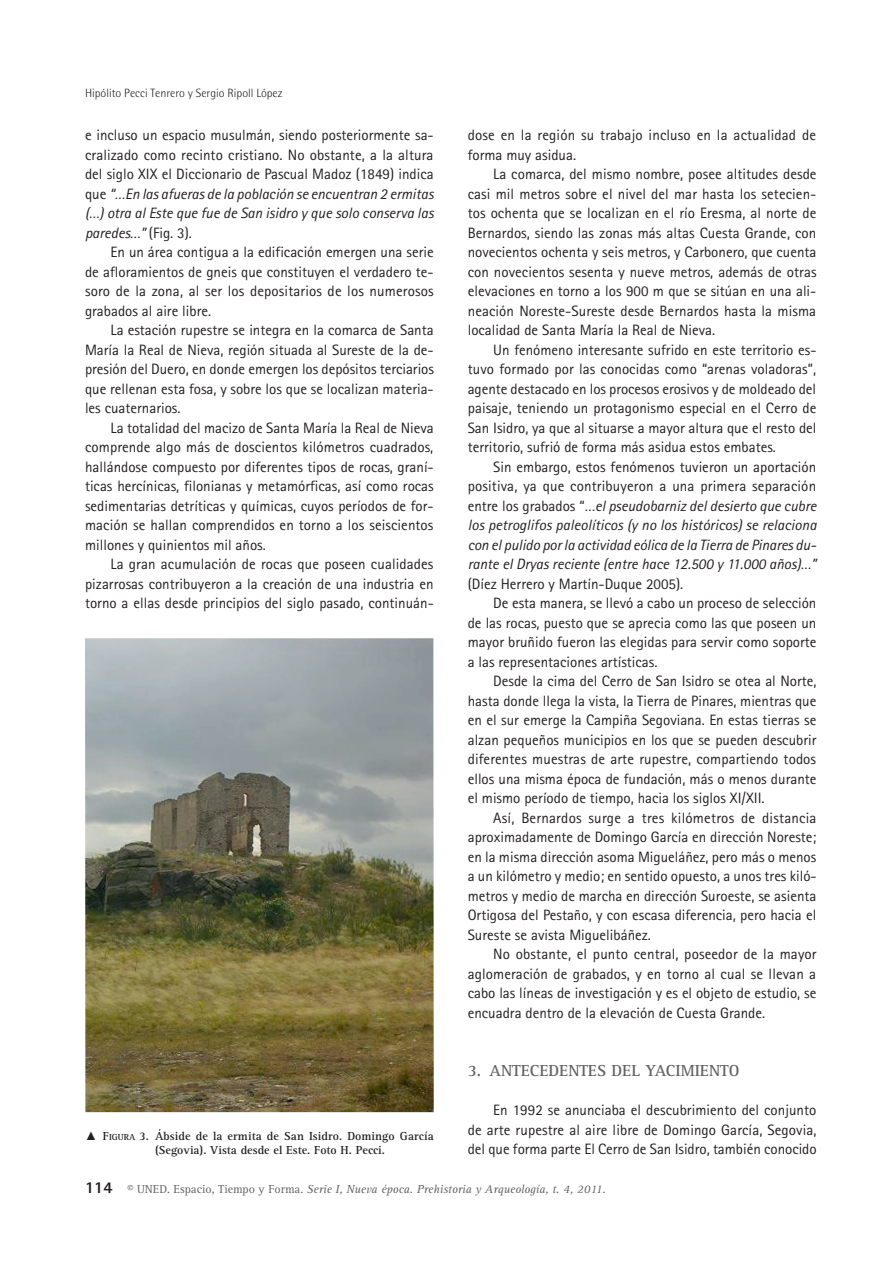
<style>
.page{position:relative;width:893px;height:1263px;background:#fff}
.page>*{position:absolute;margin:0;border:0;box-sizing:border-box;transform-origin:0 0}
.t1{font:700 16.5px "Rotis Serif Std";color:#636366}
.t2{font:15px/19.5px "Rotis Sans Serif Std";color:#231f20;text-align:justify}
.t3{font:italic 15px/19.5px "Rotis Sans Serif Std";color:#231f20;text-align:justify}
.t4{font:700 12px/14.2px "Rotis Serif Std";letter-spacing:.005em;color:#231f20}
.t5{font:italic 12px "Rotis Serif Std";color:#636366}
.t6{font:300 12px "Rotis Semi Sans Std";color:#231f20}
.s1{font-style:italic}
.s2{font-family:"Times New Roman";font-weight:400}
.s3{font-style:inherit}
.s4{font-size:9px}
.s5{font-style:normal}
.s6{font-family:"Rotis Sans Serif Std";font-weight:800;font-style:normal;font-size:16.5px;color:#231f20}
</style>
<div class="page">
<img style="left:85px;top:638px;width:349px;height:474px">
<p class="t6" style="left:85px;top:86px;width:199px">Hipólito Pecci Tenrero y Sergio Ripoll López</p>
<p class="t2" style="left:85px;top:125px;width:350px">e incluso un espacio musulmán, siendo posteriormente sa&shy;cralizado como recinto cristiano. No obstante, a la altura del siglo XIX el Diccionario de Pascual Madoz (1849) indica que <span class="s1">“…En las afueras de la población se encuentran 2 ermitas (…) otra al Este que fue de San isidro y que solo conserva las paredes…”</span> (Fig. 3).</p>
<p class="t2" style="left:85px;top:242px;width:350px;text-indent:26px">En un área contigua a la edificación emergen una serie de afloramientos de gneis que constituyen el verdadero te&shy;soro de la zona, al ser los depositarios de los numerosos grabados al aire libre.</p>
<p class="t2" style="left:85px;top:320px;width:350px;text-indent:26px">La estación rupestre se integra en la comarca de Santa María la Real de Nieva, región situada al Sureste de la de&shy;presión del Duero, en donde emergen los depósitos terciarios que rellenan esta fosa, y sobre los que se localizan materia&shy;les cuaternarios.</p>
<p class="t2" style="left:85px;top:418px;width:350px;text-indent:26px">La totalidad del macizo de Santa María la Real de Nieva comprende algo más de doscientos kilómetros cuadrados, hallándose compuesto por diferentes tipos de rocas, graní&shy;ticas hercínicas, filonianas y metamórficas, así como rocas sedimentarias detríticas y químicas, cuyos períodos de for&shy;mación se hallan comprendidos en torno a los seiscientos millones y quinientos mil años.</p>
<p class="t2" style="left:85px;top:554px;width:350px;text-indent:26px">La gran acumulación de rocas que poseen cualidades pizarrosas contribuyeron a la creación de una industria en torno a ellas desde principios del siglo pasado, continuán-</p>
<p class="t4" style="left:155px;top:1129px;width:280px;text-indent:-70px"><span class="s2">▲</span> <span class="s3">F</span><span class="s4">IGURA</span> <span class="s3">3.</span> Ábside de la ermita de San Isidro. Domingo García (Segovia). Vista desde el Este. Foto H. Pecci.</p>
<p class="t2" style="left:468px;top:125px;width:350px">dose en la región su trabajo incluso en la actualidad de forma muy asidua.</p>
<p class="t2" style="left:468px;top:164px;width:350px;text-indent:26px">La comarca, del mismo nombre, posee altitudes desde casi mil metros sobre el nivel del mar hasta los setecien&shy;tos ochenta que se localizan en el río Eresma, al norte de Bernardos, siendo las zonas más altas Cuesta Grande, con novecientos ochenta y seis metros, y Carbonero, que cuenta con novecientos sesenta y nueve metros, además de otras elevaciones en torno a los 900 m que se sitúan en una ali&shy;neación Noreste-Sureste desde Bernardos hasta la misma localidad de Santa María la Real de Nieva.</p>
<p class="t2" style="left:468px;top:340px;width:350px;text-indent:26px">Un fenómeno interesante sufrido en este territorio es&shy;tuvo formado por las conocidas como “arenas voladoras”, agente destacado en los procesos erosivos y de moldeado del paisaje, teniendo un protagonismo especial en el Cerro de San Isidro, ya que al situarse a mayor altura que el resto del territorio, sufrió de forma más asidua estos embates.</p>
<p class="t3" style="left:468px;top:457px;width:350px;text-indent:26px"><span class="s5">Sin embargo, estos fenómenos tuvieron un aportación positiva, ya que contribuyeron a una primera separación entre los grabados “</span>…el pseudobarniz del desierto que cubre los petroglifos paleolíticos (y no los históricos) se relaciona con el pulido por la actividad eólica de la Tierra de Pinares du&shy;rante el Dryas reciente (entre hace 12.500 y 11.000 años)…”</p>
<p class="t2" style="left:468px;top:574px;width:217px">(Díez Herrero y Martín-Duque 2005).</p>
<p class="t2" style="left:493px;top:593px;width:325px">De esta manera, se llevó a cabo un proceso de selección</p>
<p class="t2" style="left:468px;top:613px;width:350px">de las rocas, puesto que se aprecia como las que poseen un</p>
<p class="t2" style="left:468px;top:632px;width:350px">mayor bruñido fueron las elegidas para servir como soporte</p>
<p class="t2" style="left:468px;top:652px;width:191px">a las representaciones artísticas.</p>
<p class="t2" style="left:493px;top:671px;width:325px">Desde la cima del Cerro de San Isidro se otea al Norte,</p>
<p class="t2" style="left:468px;top:691px;width:350px">hasta donde llega la vista, la Tierra de Pinares, mientras que</p>
<p class="t2" style="left:468px;top:710px;width:350px">en el sur emerge la Campiña Segoviana. En estas tierras se</p>
<p class="t2" style="left:468px;top:730px;width:350px">alzan pequeños municipios en los que se pueden descubrir</p>
<p class="t2" style="left:468px;top:749px;width:350px">diferentes muestras de arte rupestre, compartiendo todos</p>
<p class="t2" style="left:468px;top:769px;width:350px">ellos una misma época de fundación, más o menos durante</p>
<p class="t2" style="left:468px;top:788px;width:298px">el mismo período de tiempo, hacia los siglos XI/XII.</p>
<p class="t2" style="left:493px;top:808px;width:325px">Así, Bernardos surge a tres kilómetros de distancia</p>
<p class="t2" style="left:468px;top:827px;width:350px">aproximadamente de Domingo García en dirección Noreste;</p>
<p class="t2" style="left:468px;top:847px;width:350px">en la misma dirección asoma Migueláñez, pero más o menos</p>
<p class="t2" style="left:468px;top:866px;width:350px">a un kilómetro y medio; en sentido opuesto, a unos tres kiló-</p>
<p class="t2" style="left:468px;top:886px;width:350px">metros y medio de marcha en dirección Suroeste, se asienta</p>
<p class="t2" style="left:468px;top:905px;width:350px">Ortigosa del Pestaño, y con escasa diferencia, pero hacia el</p>
<p class="t2" style="left:468px;top:925px;width:185px">Sureste se avista Miguelibáñez.</p>
<p class="t2" style="left:493px;top:944px;width:325px">No obstante, el punto central, poseedor de la mayor</p>
<p class="t2" style="left:468px;top:964px;width:350px">aglomeración de grabados, y en torno al cual se llevan a</p>
<p class="t2" style="left:468px;top:983px;width:350px">cabo las líneas de investigación y es el objeto de estudio, se</p>
<p class="t2" style="left:468px;top:1003px;width:299px">encuadra dentro de la elevación de Cuesta Grande.</p>
<p class="t1" style="left:468px;top:1060px;width:273px">3. ANTECEDENTES DEL YACIMIENTO</p>
<p class="t2" style="left:468px;top:1100px;width:350px;text-indent:26px">En 1992 se anunciaba el descubrimiento del conjunto de arte rupestre al aire libre de Domingo García, Segovia, del que forma parte El Cerro de San Isidro, también conocido</p>
<p class="t5" style="left:85px;top:1182px;width:522px"><span class="s6">114</span> <span class="s5">© UNED. Espacio, Tiempo y Forma.</span> Serie I, Nueva época. Prehistoria y Arqueología, t. 4, 2011.</p>
</div>
